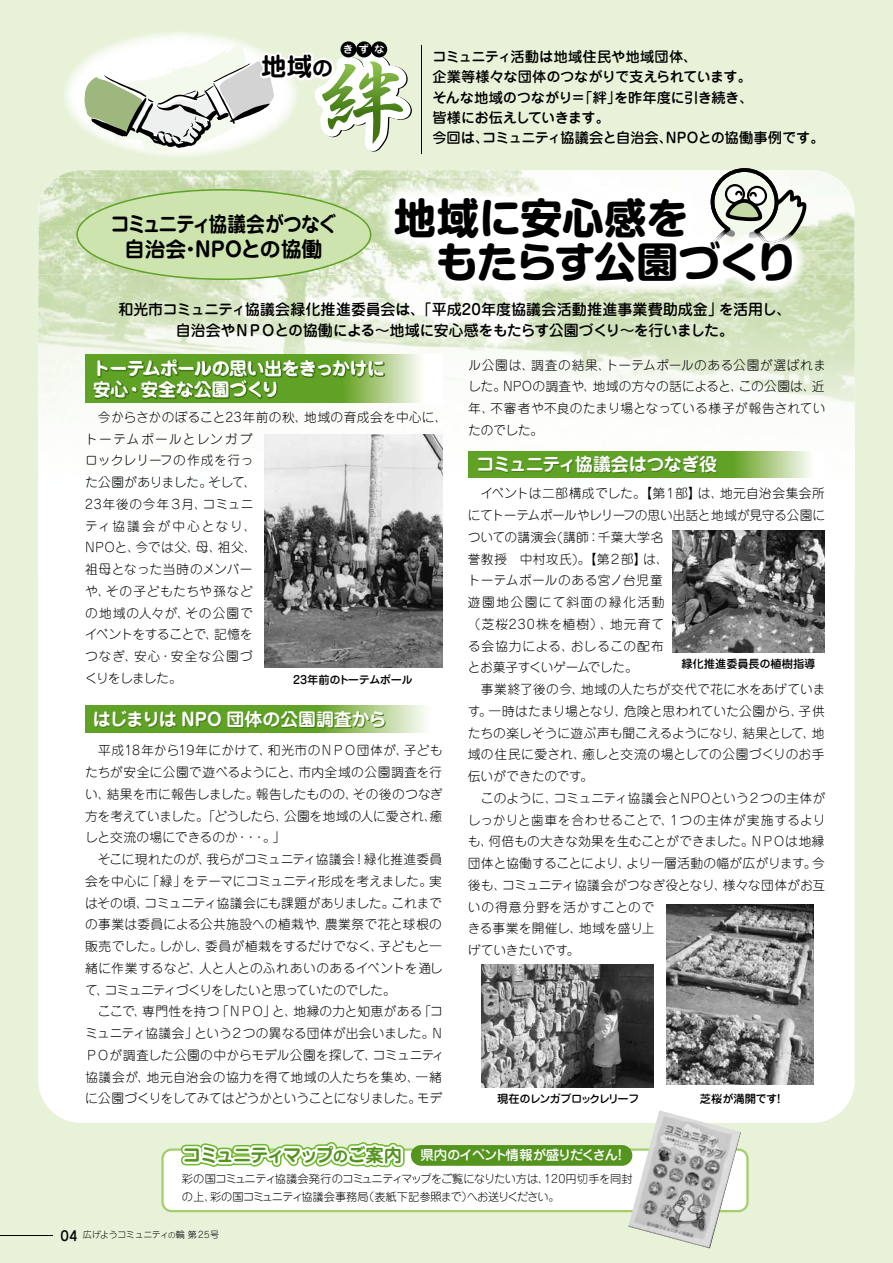
<style>
.page{position:relative;width:893px;height:1263px;background:#e7f2d9}
.page>*{position:absolute;margin:0;border:0;box-sizing:border-box;transform-origin:0 0}
.t1{font:41.85px/44.2px "Shin M Go Pro Bold 90 pv RKSJ H";letter-spacing:-.01em;color:#000}
.t2{font:25.5px "Jun 501 Pro Bold 90 pv RKSJ H";color:#000}
.t3{font:20.85px/25px "Jun 501 Pro Bold 90 pv RKSJ H";letter-spacing:-.065em;color:#000;text-align:center;scale:.9 1}
.t4{font:18px/21px "Jun 501 Pro Bold 90 pv RKSJ H";letter-spacing:-.03em;color:#fff}
.t5{font:18px "Jun 501 Pro Bold 90 pv RKSJ H";letter-spacing:-.01em;color:#fff}
.t6{font:15px/21px "Jun 34 Pro Medium 90 pv RKSJ H";letter-spacing:-.015em;color:#000;text-align:center}
.t7{font:14.25px/20.2px "Jun 34 Pro Medium 90 pv RKSJ H";letter-spacing:-.02em;color:#000}
.t8{font:13.5px "Jun 34 Pro Medium 90 pv RKSJ H";letter-spacing:-.09em;color:#fff}
.t9{font:12.75px/21.8px "Jun 101 Pro Light 90 pv RKSJ H";letter-spacing:.005em;color:#000}
.t10{font:12.75px/21.8px "Jun 101 Pro Light 90 pv RKSJ H";letter-spacing:.035em;color:#000}
.t11{font:11.25px/17.2px "Jun 101 Pro Light 90 pv RKSJ H";letter-spacing:-.035em;color:#000}
.t12{font:11.25px "Jun 34 Pro Medium 90 pv RKSJ H";letter-spacing:-.02em;color:#000}
.t13{font:11.25px "Jun 34 Pro Medium 90 pv RKSJ H";letter-spacing:-.1em;color:#000}
.t14{font:11.25px "Jun 34 Pro Medium 90 pv RKSJ H";color:#000}
.t15{font:10.5px "Jun 34 Pro Medium 90 pv RKSJ H";color:#fff}
.t16{font:9px "Jun 101 Pro Light 90 pv RKSJ H";letter-spacing:-.035em;color:#000}
.s1{font-size:21px}
.s2{font-family:"Jun 501 Pro Bold 90 pv RKSJ H";font-size:18.3px;color:#6eba2c}
.s3{font-family:"Jun 501 Pro Bold 90 pv RKSJ H";font-size:15.3px;color:#6eba2c}
.s4{font-family:"Jun 34 Pro Medium 90 pv RKSJ H";font-size:13.5px}
.s5{font-size:7.5px}
</style>
<div class="page">
<div style="left:38px;top:170px;width:817px;height:953px;background:#fff;border-radius:43px"></div>
<img style="left:57px;top:170px;width:779px;height:8px">
<img style="left:40px;top:178px;width:813px;height:24px">
<img style="left:38px;top:202px;width:817px;height:371px">
<svg style="left:76px;top:189px;width:295px;height:91px;background:#cbe1ac"></svg>
<img style="left:264px;top:434px;width:178px;height:233px">
<img style="left:667px;top:904px;width:147px;height:181px">
<img style="left:628px;top:1110px;width:113px;height:138px">
<img style="left:62px;top:30px;width:237px;height:128px;border-radius:50%">
<svg style="left:85px;top:355px;width:358px;height:48px"></svg>
<svg style="left:93px;top:318px;width:293px;height:82px;background:#99be75"></svg>
<svg style="left:85px;top:706px;width:341px;height:26px;background:#79af45"></svg>
<svg style="left:468px;top:451px;width:357px;height:26px;background:#77af43"></svg>
<img style="left:672px;top:530px;width:153px;height:122px">
<img style="left:482px;top:964px;width:171px;height:124px">
<svg style="left:83px;top:41px;width:339px;height:117px"></svg>
<img style="left:386px;top:185px;width:310px;height:17px">
<img style="left:383px;top:202px;width:313px;height:24px">
<img style="left:383px;top:226px;width:312px;height:19px">
<img style="left:394px;top:249px;width:32px;height:1px">
<img style="left:394px;top:250px;width:32px;height:24px">
<img style="left:394px;top:274px;width:39px;height:8px">
<img style="left:394px;top:241px;width:32px;height:8px">
<img style="left:426px;top:229px;width:378px;height:45px">
<img style="left:433px;top:274px;width:369px;height:20px">
<svg style="left:696px;top:168px;width:110px;height:86px"></svg>
<div style="left:340px;top:41px;width:17px;height:16px;background:#000;border-radius:50%"></div>
<div style="left:356px;top:41px;width:16px;height:16px;background:#000;border-radius:50%"></div>
<div style="left:371px;top:41px;width:16px;height:16px;background:#000;border-radius:50%"></div>
<svg style="left:161px;top:1136px;width:588px;height:76px;background:#e7ece2"></svg>
<div style="left:411px;top:1145px;width:221px;height:21px;background:#55941f;border-radius:10px"></div>
<hr style="left:0;top:1235px;width:53px;height:1px;background:#000">
<h2 class="t2" style="left:261px;top:46px;width:74px">地域<span class="s1">の</span></h2>
<p class="t15" style="left:343px;top:41px;width:43px">きずな</p>
<p class="t7" style="left:432px;top:45px;width:394px">コミュニティ活動は地域住民や地域団体、<br>企業等様々な団体のつながりで支えられています。<br>そんな地域のつながり＝「絆」を昨年度に引き続き、<br>皆様にお伝えしていきます。<br>今回は、コミュニティ協議会と自治会、NPOとの協働事例です。</p>
<h3 class="t3" style="left:111px;top:210px;width:253px">コミュニティ協議会がつなぐ自治会・ＮＰＯとの協働</h3>
<h1 class="t1" style="left:394px;top:190px;width:405px">地域に安心感を<br>　もたらす公園づくり</h1>
<p class="t6" style="left:118px;top:297px;width:675px">和光市コミュニティ協議会緑化推進委員会は、「平成20年度協議会活動推進事業費助成金」を活用し、自治会やＮＰＯとの協働による～地域に安心感をもたらす公園づくり～を行いました。</p>
<h3 class="t4" style="left:93px;top:356px;width:293px">トーテムポールの思い出をきっかけに安心・安全な公園づくり</h3>
<p class="t10" style="left:85px;top:405px;width:364px">　今からさかのぼること23年前の秋、地域の育成会を中心に、トーテムポールとレンガブ<br>ロックレリーフの作成を行っ<br>た公園がありました。そして、<br>23年後の今年３月、コミュニ<br>ティ協議会が中心となり、<br>NPOと、今では父、母、祖父、<br>祖母となった当時のメンバー<br>や、その子どもたちや孫など<br>の地域の人々が、その公園で<br>イベントをすることで、記憶を<br>つなぎ、安心・安全な公園づ<br>くりをしました。</p>
<p class="t12" style="left:293px;top:670px;width:121px">23年前のトーテムポール</p>
<h3 class="t5" style="left:93px;top:705px;width:296px">はじまりは NPO 団体の公園調査から</h3>
<p class="t9" style="left:85px;top:738px;width:361px">　平成18年から19年にかけて、和光市のＮＰＯ団体が、子どもたちが安全に公園で遊べるようにと、市内全域の公園調査を行い、結果を市に報告しました。報告したものの、その後のつなぎ方を考えていました。「どうしたら、公園を地域の人に愛され、癒しと交流の場にできるのか・・・。」<br>　そこに現れたのが、我らがコミュニティ協議会！緑化推進委員会を中心に「緑」をテーマにコミュニティ形成を考えました。実はその頃、コミュニティ協議会にも課題がありました。これまでの事業は委員による公共施設への植栽や、農業祭で花と球根の販売でした。しかし、委員が植栽をするだけでなく、子どもと一緒に作業するなど、人と人とのふれあいのあるイベントを通して、コミュニティづくりをしたいと思っていたのでした。<br>　ここで、専門性を持つ「ＮＰＯ」と、地縁の力と知恵がある「コミュニティ協議会」という２つの異なる団体が出会いました。ＮＰＯが調査した公園の中からモデル公園を探して、コミュニティ協議会が、地元自治会の協力を得て地域の人たちを集め、一緒に公園づくりをしてみてはどうかということになりました。モデ</p>
<p class="t9" style="left:468px;top:352px;width:359px;text-align:justify">ル公園は、調査の結果、トーテムポールのある公園が選ばれました。NPOの調査や、地域の方々の話によると、この公園は、近年、不審者や不良のたまり場となっている様子が報告されていたのでした。</p>
<h3 class="t4" style="left:476px;top:452px;width:242px">コミュニティ協議会はつなぎ役</h3>
<p class="t9" style="left:468px;top:481px;width:359px">　イベントは二部構成でした。【第１部】は、地元自治会集会所にてトーテムポールやレリーフの思い出話と地域が見守る公園についての講演会(講師：千葉大学名<br>誉教授　中村攻氏)。【第２部】は、<br>トーテムポールのある宮ノ台児童<br>遊園地公園にて斜面の緑化活動<br>（芝桜230株を植樹）、地元育て<br>る会協力による、おしるこの配布<br>とお菓子すくいゲームでした。<br>　事業終了後の今、地域の人たちが交代で花に水をあげています。一時はたまり場となり、危険と思われていた公園から、子供たちの楽しそうに遊ぶ声も聞こえるようになり、結果として、地域の住民に愛され、癒しと交流の場としての公園づくりのお手伝いができたのです。<br>　このように、コミュニティ協議会とNPOという２つの主体がしっかりと歯車を合わせることで、１つの主体が実施するよりも、何倍もの大きな効果を生むことができました。ＮＰＯは地縁団体と協働することにより、より一層活動の幅が広がります。今後も、コミュニティ協議会がつなぎ役となり、様々な団体がお互いの得意分野を活かすことので<br>きる事業を開催し、地域を盛り上<br>げていきたいです。</p>
<p class="t14" style="left:681px;top:655px;width:136px">緑化推進委員長の植樹指導</p>
<p class="t13" style="left:497px;top:1090px;width:144px">現在のレンガブロックレリーフ</p>
<p class="t12" style="left:700px;top:1090px;width:82px">芝桜が満開です!</p>
<p class="t8" style="left:183px;top:1144px;width:445px"><span class="s2">コミュニティマップ</span><span class="s3">の</span><span class="s2">ご案内</span> 県内のイベント情報が盛りだくさん！</p>
<p class="t11" style="left:182px;top:1169px;width:452px">彩の国コミュニティ協議会発行のコミュニティマップをご覧になりたい方は、120円切手を同封の上、彩の国コミュニティ協議会事務局（表紙下記参照まで）へお送りください。</p>
<p class="t16" style="left:61px;top:1228px;width:160px"><span class="s4">04</span> 広げようコミュニティ<span class="s5">の</span>輪 第 25号</p>
</div>
